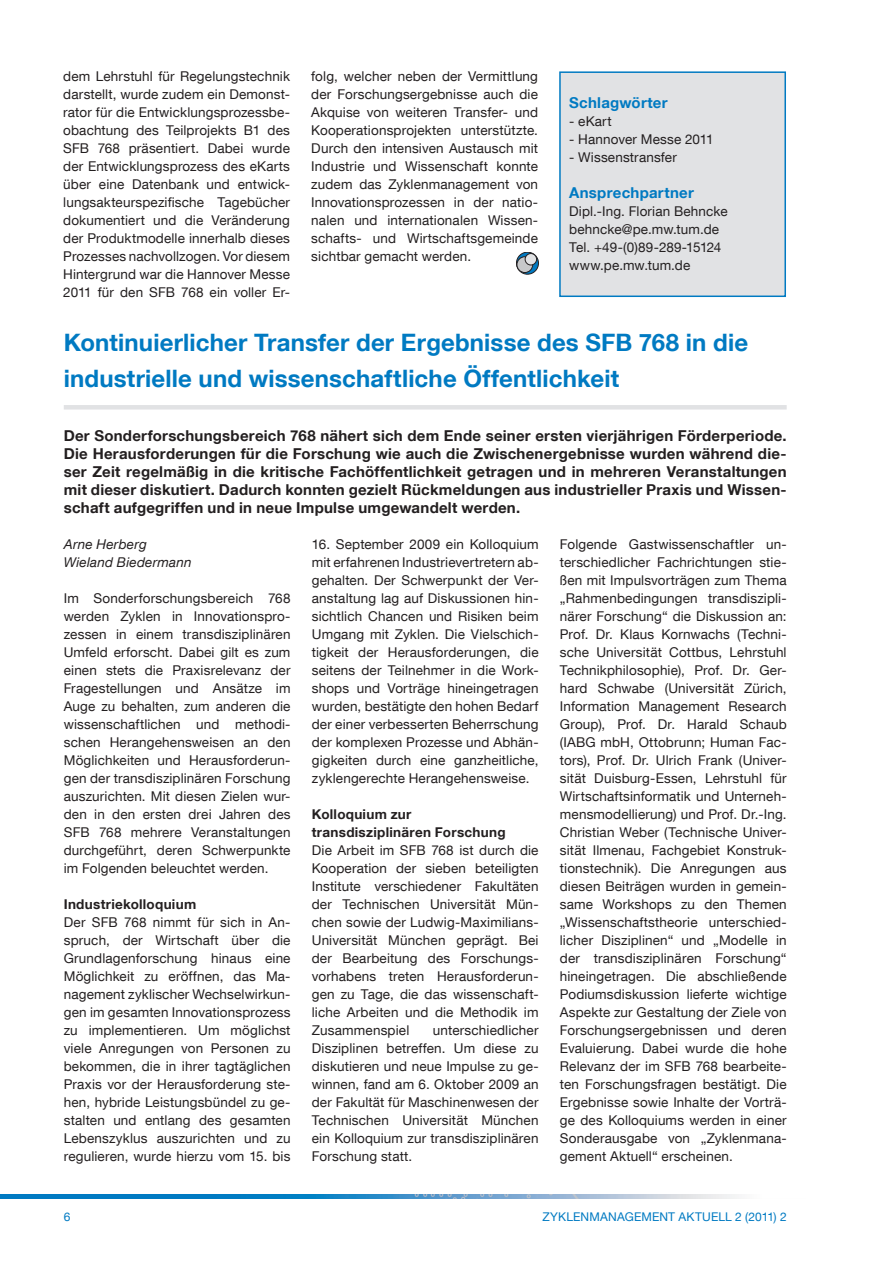
<style>
.page{position:relative;width:893px;height:1263px;background:#fff}
.page>*{position:absolute;margin:0;border:0;box-sizing:border-box;transform-origin:0 0}
.t1{font:700 24px/36px "TUM Neue Helvetica";letter-spacing:.01em;color:#007ac2}
.t2{font:700 15px/18px "TUM Neue Helvetica";letter-spacing:.015em;color:#231f20;text-align:justify}
.t3{font:700 15px "TUM Neue Helvetica";letter-spacing:.02em;color:#007ac2}
.t4{font:13.5px/18px "TUM Neue Helvetica";letter-spacing:.01em;color:#231f20;text-align:justify}
.t5{font:700 13.5px/18px "TUM Neue Helvetica";letter-spacing:.02em;color:#231f20}
.t6{font:italic 13.5px/18px "TUM Neue Helvetica";letter-spacing:.02em;color:#231f20}
.t7{font:12px "TUM Neue Helvetica";color:#007ac2}
</style>
<div class="page">
<svg style="left:516px;top:252px;width:22px;height:22px"></svg>
<div style="left:516px;top:252px;width:23px;height:22px;border:1px solid #231f20;border-radius:50%"></div>
<div style="left:517px;top:257px;width:16px;height:16px;background:#c7c8ca;border-radius:50%"></div>
<div style="left:517px;top:257px;width:16px;height:16px;border:1px solid #231f20;border-radius:50%"></div>
<div style="left:525px;top:254px;width:12px;height:11px;background:#e1e2e4;border-radius:50%"></div>
<div style="left:525px;top:253px;width:12px;height:12px;border:1px solid #231f20;border-radius:50%"></div>
<div style="left:560px;top:72px;width:225px;height:224px;background:#e1e2e4"></div>
<div style="left:559px;top:71px;width:227px;height:226px;border:2px solid #007ac2"></div>
<div style="left:64px;top:405px;width:723px;height:5px;background:#e1e2e4"></div>
<img style="left:0;top:1194px;width:739px;height:5px">
<p class="t4" style="left:63px;top:67px;width:228px">dem Lehrstuhl für Regelungstechnik darstellt, wurde zudem ein Demonst&shy;rator für die Entwicklungsprozessbe&shy;obachtung des Teilprojekts B1 des SFB 768 präsentiert. Dabei wurde der Entwicklungsprozess des eKarts über eine Datenbank und entwick&shy;lungsakteurspezifische Tagebücher dokumentiert und die Veränderung der Produktmodelle innerhalb dieses Prozesses nachvollzogen. Vor diesem Hintergrund war die Hannover Messe 2011 für den SFB 768 ein voller Er-</p>
<p class="t4" style="left:311px;top:67px;width:228px">folg, welcher neben der Vermittlung der Forschungsergebnisse auch die Akquise von weiteren Transfer- und Kooperationsprojekten unterstützte.<br>Durch den intensiven Austausch mit Industrie und Wissenschaft konnte zudem das Zyklenmanagement von Innovationsprozessen in der natio&shy;nalen und internationalen Wissen&shy;schafts- und Wirtschaftsgemeinde sichtbar gemacht werden.</p>
<p class="t3" style="left:569px;top:93px;width:100px">Schlagwörter</p>
<p class="t4" style="left:569px;top:112px;width:44px">- eKart</p>
<p class="t4" style="left:569px;top:130px;width:146px">- Hannover Messe 2011</p>
<p class="t4" style="left:569px;top:148px;width:109px">- Wissenstransfer</p>
<p class="t3" style="left:569px;top:183px;width:126px">Ansprechpartner</p>
<p class="t4" style="left:569px;top:202px;width:160px;text-align:left">Dipl.-Ing. Florian Behncke behncke@pe.mw.tum.de<br>Tel. +49-(0)89-289-15124 www.pe.mw.tum.de</p>
<h1 class="t1" style="left:64px;top:324px;width:686px">Kontinuierlicher Transfer der Ergebnisse des SFB 768 in die industrielle und wissenschaftliche Öffentlichkeit</h1>
<p class="t2" style="left:64px;top:426px;width:724px">Der Sonderforschungsbereich 768 nähert sich dem Ende seiner ersten vierjährigen Förderperiode.<br>Die Herausforderungen für die Forschung wie auch die Zwischenergebnisse wurden während die&shy;ser Zeit regelmäßig in die kritische Fachöffentlichkeit getragen und in mehreren Veranstaltungen mit dieser diskutiert. Dadurch konnten gezielt Rückmeldungen aus industrieller Praxis und Wissen&shy;schaft aufgegriffen und in neue Impulse umgewandelt werden.</p>
<p class="t6" style="left:64px;top:535px;width:129px">Arne Herberg<br>Wieland Biedermann</p>
<p class="t4" style="left:64px;top:589px;width:228px">Im Sonderforschungsbereich 768 werden Zyklen in Innovationspro&shy;zessen in einem transdisziplinären Umfeld erforscht. Dabei gilt es zum einen stets die Praxisrelevanz der Fragestellungen und Ansätze im Auge zu behalten, zum anderen die wissenschaftlichen und methodi&shy;schen Herangehensweisen an den Möglichkeiten und Herausforderun&shy;gen der transdisziplinären Forschung auszurichten. Mit diesen Zielen wur&shy;den in den ersten drei Jahren des SFB 768 mehrere Veranstaltungen durchgeführt, deren Schwerpunkte im Folgenden beleuchtet werden.</p>
<p class="t5" style="left:64px;top:895px;width:134px">Industriekolloquium</p>
<p class="t4" style="left:64px;top:913px;width:228px">Der SFB 768 nimmt für sich in An&shy;spruch, der Wirtschaft über die Grundlagenforschung hinaus eine Möglichkeit zu eröffnen, das Ma&shy;nagement zyklischer Wechselwirkun&shy;gen im gesamten Innovationsprozess zu implementieren. Um möglichst viele Anregungen von Personen zu bekommen, die in ihrer tagtäglichen Praxis vor der Herausforderung ste&shy;hen, hybride Leistungsbündel zu ge&shy;stalten und entlang des gesamten Lebenszyklus auszurichten und zu regulieren, wurde hierzu vom 15. bis</p>
<p class="t4" style="left:560px;top:535px;width:228px">Folgende Gastwissenschaftler un&shy;terschiedlicher Fachrichtungen stie&shy;ßen mit Impulsvorträgen zum Thema „Rahmenbedingungen transdiszipli&shy;närer Forschung“ die Diskussion an:<br>Prof. Dr. Klaus Kornwachs (Techni&shy;sche Universität Cottbus, Lehrstuhl Technikphilosophie), Prof. Dr. Ger&shy;hard Schwabe (Universität Zürich, Information Management Research Group), Prof. Dr. Harald Schaub (IABG mbH, Ottobrunn; Human Fac&shy;tors), Prof. Dr. Ulrich Frank (Univer&shy;sität Duisburg-Essen, Lehrstuhl für Wirtschaftsinformatik und Unterneh&shy;mensmodellierung) und Prof. Dr.-Ing.<br>Christian Weber (Technische Univer&shy;sität Ilmenau, Fachgebiet Konstruk&shy;tionstechnik). Die Anregungen aus diesen Beiträgen wurden in gemein&shy;same Workshops zu den Themen „Wissenschaftstheorie unterschied&shy;licher Disziplinen“ und „Modelle in der transdisziplinären Forschung“ hineingetragen. Die abschließende Podiumsdiskussion lieferte wichtige Aspekte zur Gestaltung der Ziele von Forschungsergebnissen und deren Evaluierung. Dabei wurde die hohe Relevanz der im SFB 768 bearbeite&shy;ten Forschungsfragen bestätigt. Die Ergebnisse sowie Inhalte der Vorträ&shy;ge des Kolloquiums werden in einer Sonderausgabe von „Zyklenmana&shy;gement Aktuell“ erscheinen.</p>
<p class="t4" style="left:312px;top:535px;width:228px">16. September 2009 ein Kolloquium mit erfahrenen Industrievertretern ab&shy;gehalten. Der Schwerpunkt der Ver&shy;anstaltung lag auf Diskussionen hin&shy;sichtlich Chancen und Risiken beim Umgang mit Zyklen. Die Vielschich&shy;tigkeit der Herausforderungen, die seitens der Teilnehmer in die Work&shy;shops und Vorträge hineingetragen wurden, bestätigte den hohen Bedarf der einer verbesserten Beherrschung der komplexen Prozesse und Abhän&shy;gigkeiten durch eine ganzheitliche, zyklengerechte Herangehensweise.</p>
<p class="t5" style="left:312px;top:805px;width:195px">Kolloquium zur transdisziplinären Forschung</p>
<p class="t4" style="left:312px;top:841px;width:228px">Die Arbeit im SFB 768 ist durch die Kooperation der sieben beteiligten Institute verschiedener Fakultäten der Technischen Universität Mün&shy;chen sowie der Ludwig-Maximilians-Universität München geprägt. Bei der Bearbeitung des Forschungs&shy;vorhabens treten Herausforderun&shy;gen zu Tage, die das wissenschaft&shy;liche Arbeiten und die Methodik im Zusammenspiel</p>
<p class="t4" style="left:312px;top:1021px;width:228px;text-indent:121px">unterschiedlicher Disziplinen betreffen. Um diese zu diskutieren und neue Impulse zu ge&shy;winnen, fand am 6. Oktober 2009 an der Fakultät für Maschinenwesen der Technischen Universität München ein Kolloquium zur transdisziplinären Forschung statt.</p>
<p class="t7" style="left:64px;top:1209px;width:8px">6</p>
<p class="t7" style="left:542px;top:1209px;width:25px">Zyklenmanagement</p>
<p class="t7" style="left:678px;top:1209px;width:9px">aktuell</p>
<p class="t7" style="left:735px;top:1209px;width:53px">2 (2011) 2</p>
</div>
